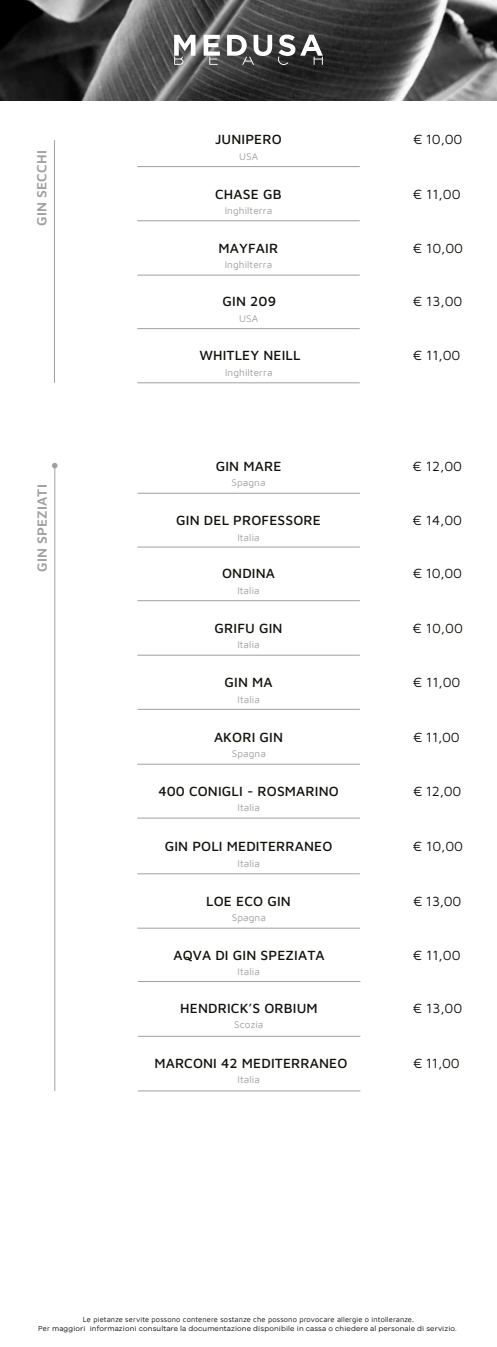
<style>
.page{position:relative;width:497px;height:1347px;background:#fff}
.page>*{position:absolute;margin:0;border:0;box-sizing:border-box;transform-origin:0 0}
.t1{font:500 13.75px "Maven Pro";letter-spacing:.01em;color:#13110c}
.t2{font:13.75px "Maven Pro";color:#13110c}
.t3{font:600 13.75px "Maven Pro";letter-spacing:.01em;color:#a0a0a0}
.t4{font:10px "Maven Pro";letter-spacing:.01em;color:#a0a0a0}
.t5{font:7.5px "Galyon";letter-spacing:.015em;color:#13110c}
.t6{font:7.5px "Maven Pro";letter-spacing:.015em;color:#13110c}
.s1{font-family:"Maven Pro"}
</style>
<div class="page">
<img style="left:0;top:0;width:496px;height:100px">
<svg style="left:174px;top:35px;width:21px;height:30px"></svg>
<svg style="left:203px;top:35px;width:16px;height:30px"></svg>
<svg style="left:227px;top:34px;width:95px;height:31px"></svg>
<hr style="left:54px;top:140px;width:1px;height:243px;background:#a0a0a0">
<hr style="left:137px;top:166px;width:222px;height:1px;background:#a0a0a0">
<hr style="left:137px;top:220px;width:222px;height:1px;background:#a0a0a0">
<hr style="left:137px;top:275px;width:222px;height:1px;background:#a0a0a0">
<hr style="left:137px;top:328px;width:222px;height:1px;background:#a0a0a0">
<hr style="left:137px;top:382px;width:222px;height:1px;background:#a0a0a0">
<svg style="left:52px;top:463px;width:5px;height:5px"></svg>
<hr style="left:137px;top:493px;width:222px;height:1px;background:#a0a0a0">
<hr style="left:137px;top:546px;width:222px;height:1px;background:#a0a0a0">
<hr style="left:54px;top:465px;width:1px;height:625px;background:#a0a0a0">
<hr style="left:137px;top:600px;width:222px;height:1px;background:#a0a0a0">
<hr style="left:137px;top:655px;width:222px;height:1px;background:#a0a0a0">
<hr style="left:137px;top:709px;width:222px;height:1px;background:#a0a0a0">
<hr style="left:137px;top:764px;width:222px;height:1px;background:#a0a0a0">
<hr style="left:137px;top:873px;width:222px;height:1px;background:#a0a0a0">
<hr style="left:137px;top:927px;width:222px;height:1px;background:#a0a0a0">
<hr style="left:137px;top:817px;width:222px;height:1px;background:#a0a0a0">
<hr style="left:138px;top:981px;width:222px;height:1px;background:#a0a0a0">
<hr style="left:138px;top:1035px;width:222px;height:1px;background:#a0a0a0">
<hr style="left:138px;top:1090px;width:222px;height:1px;background:#a0a0a0">
<p class="t3" style="left:32px;top:226px;width:77px;rotate:-90deg">GIN SECCHI</p>
<p class="t3" style="left:33px;top:572px;width:89px;rotate:-90deg">GIN SPEZIATI</p>
<p class="t1" style="left:215px;top:130px;width:68px">JUNIPERO</p>
<p class="t4" style="left:239px;top:149px;width:21px">USA</p>
<p class="t2" style="left:412px;top:130px;width:51px">€ 10,00</p>
<p class="t1" style="left:215px;top:184px;width:68px">CHASE GB</p>
<p class="t4" style="left:224px;top:203px;width:49px">Inghilterra</p>
<p class="t1" style="left:218px;top:238px;width:61px">MAYFAIR</p>
<p class="t4" style="left:224px;top:258px;width:49px">Inghilterra</p>
<p class="t2" style="left:412px;top:184px;width:49px">€ 11,00</p>
<p class="t2" style="left:412px;top:238px;width:52px">€ 10,00</p>
<p class="t1" style="left:222px;top:292px;width:55px">GIN 209</p>
<p class="t4" style="left:239px;top:311px;width:21px">USA</p>
<p class="t1" style="left:199px;top:346px;width:102px">WHITLEY NEILL</p>
<p class="t4" style="left:225px;top:365px;width:49px">Inghilterra</p>
<p class="t2" style="left:412px;top:292px;width:51px">€ 13,00</p>
<p class="t2" style="left:412px;top:346px;width:49px">€ 11,00</p>
<p class="t1" style="left:215px;top:456px;width:67px">GIN MARE</p>
<p class="t4" style="left:231px;top:475px;width:36px">Spagna</p>
<p class="t2" style="left:412px;top:456px;width:51px">€ 12,00</p>
<p class="t1" style="left:176px;top:511px;width:146px">GIN DEL PROFESSORE</p>
<p class="t4" style="left:237px;top:530px;width:24px">Italia</p>
<p class="t2" style="left:412px;top:511px;width:51px">€ 14,00</p>
<p class="t1" style="left:222px;top:564px;width:54px">ONDINA</p>
<p class="t4" style="left:237px;top:583px;width:24px">Italia</p>
<p class="t2" style="left:412px;top:564px;width:51px">€ 10,00</p>
<p class="t1" style="left:214px;top:618px;width:69px">GRIFU GIN</p>
<p class="t4" style="left:237px;top:638px;width:24px">Italia</p>
<p class="t2" style="left:412px;top:618px;width:52px">€ 10,00</p>
<p class="t1" style="left:224px;top:672px;width:50px">GIN MA</p>
<p class="t4" style="left:237px;top:692px;width:24px">Italia</p>
<p class="t2" style="left:412px;top:672px;width:49px">€ 11,00</p>
<p class="t1" style="left:214px;top:727px;width:70px">AKORI GIN</p>
<p class="t4" style="left:231px;top:747px;width:36px">Spagna</p>
<p class="t2" style="left:412px;top:727px;width:48px">€ 11,00</p>
<p class="t1" style="left:158px;top:781px;width:182px">400 CONIGLI - ROSMARINO</p>
<p class="t4" style="left:237px;top:800px;width:24px">Italia</p>
<p class="t2" style="left:412px;top:781px;width:50px">€ 12,00</p>
<p class="t1" style="left:164px;top:836px;width:169px">GIN POLI MEDITERRANEO</p>
<p class="t4" style="left:237px;top:857px;width:24px">Italia</p>
<p class="t2" style="left:412px;top:836px;width:52px">€ 10,00</p>
<p class="t1" style="left:206px;top:891px;width:86px">LOE ECO GIN</p>
<p class="t4" style="left:231px;top:911px;width:36px">Spagna</p>
<p class="t2" style="left:412px;top:891px;width:50px">€ 13,00</p>
<p class="t1" style="left:173px;top:945px;width:153px">AQVA DI GIN SPEZIATA</p>
<p class="t4" style="left:237px;top:964px;width:24px">Italia</p>
<p class="t2" style="left:412px;top:945px;width:49px">€ 11,00</p>
<p class="t1" style="left:180px;top:998px;width:139px">HENDRICK’S ORBIUM</p>
<p class="t4" style="left:234px;top:1018px;width:31px">Scozia</p>
<p class="t2" style="left:412px;top:998px;width:51px">€ 13,00</p>
<p class="t1" style="left:154px;top:1053px;width:194px">MARCONI 42 MEDITERRANEO</p>
<p class="t4" style="left:237px;top:1072px;width:24px">Italia</p>
<p class="t2" style="left:412px;top:1053px;width:48px">€ 11,00</p>
<p class="t6" style="left:83px;top:1313px;width:332px">Le pietanze servite possono contenere sostanze che possono provocare allergie o intolleranze.</p>
<p class="t5" style="left:38px;top:1322px;width:419px"><span class="s1">Per</span> maggiori informazioni consultare la documentazione disponibile in cassa o chiedere al personale di servizio.</p>
</div>
